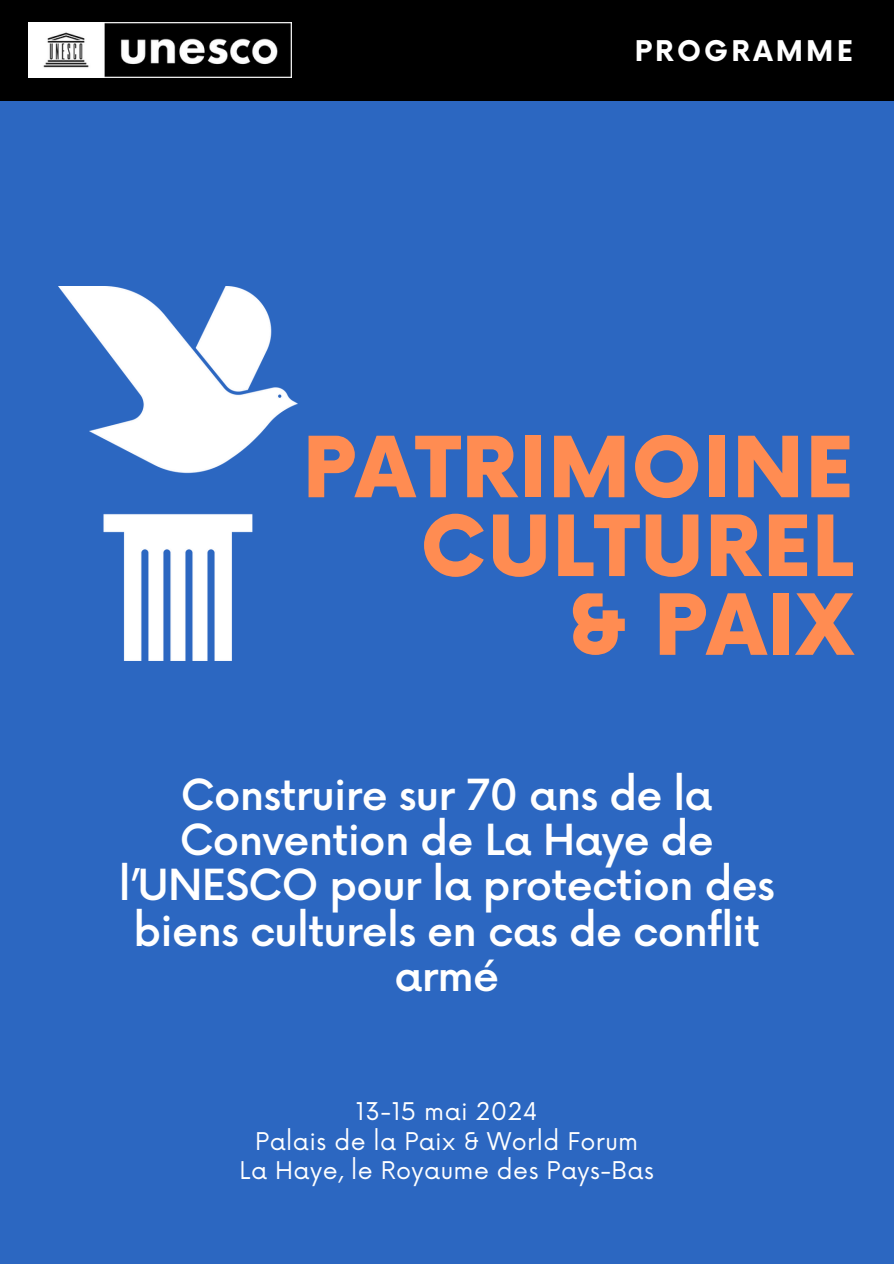
<style>
.page{position:relative;width:894px;height:1264px;background:#fff}
.page>*{position:absolute;margin:0;border:0;box-sizing:border-box;transform-origin:0 0}
.t1{font:900 82.05px/78.8px "Now";letter-spacing:.02em;color:#ff8c52;text-align:right}
.t2{font:500 41.7px/45px "Now";letter-spacing:-.015em;color:#fff;text-align:center}
.t3{font:700 27.75px "Now";letter-spacing:.115em;color:#fff}
.t4{font:23.85px "Now";letter-spacing:.02em;color:#fff}
</style>
<div class="page">
<div style="left:0;top:0;width:893px;height:1263px;background:#2c67c1"></div>
<div style="left:0;top:0;width:893px;height:101px;background:#000"></div>
<img style="left:29px;top:23px;width:262px;height:55px">
<img style="left:59px;top:286px;width:238px;height:375px">
<h3 class="t3" style="left:634px;top:36px;width:219px">PROGRAMME</h3>
<p class="t1" style="left:303px;top:433px;width:551px">PATRIMOINE<br>CULTUREL<br>&amp; PAIX</p>
<h1 class="t2" style="left:119px;top:775px;width:657px">Construire sur 70 ans de la<br>Convention de La Haye de l’UNESCO pour la protection des biens culturels en cas de conflit armé</h1>
<h2 class="t4" style="left:356px;top:1098px;width:183px">13-15 mai 2024</h2>
<p class="t4" style="left:255px;top:1127px;width:384px">Palais de la Paix &amp; World Forum</p>
<p class="t4" style="left:239px;top:1156px;width:415px">La Haye, le Royaume des Pays-Bas</p>
</div>
